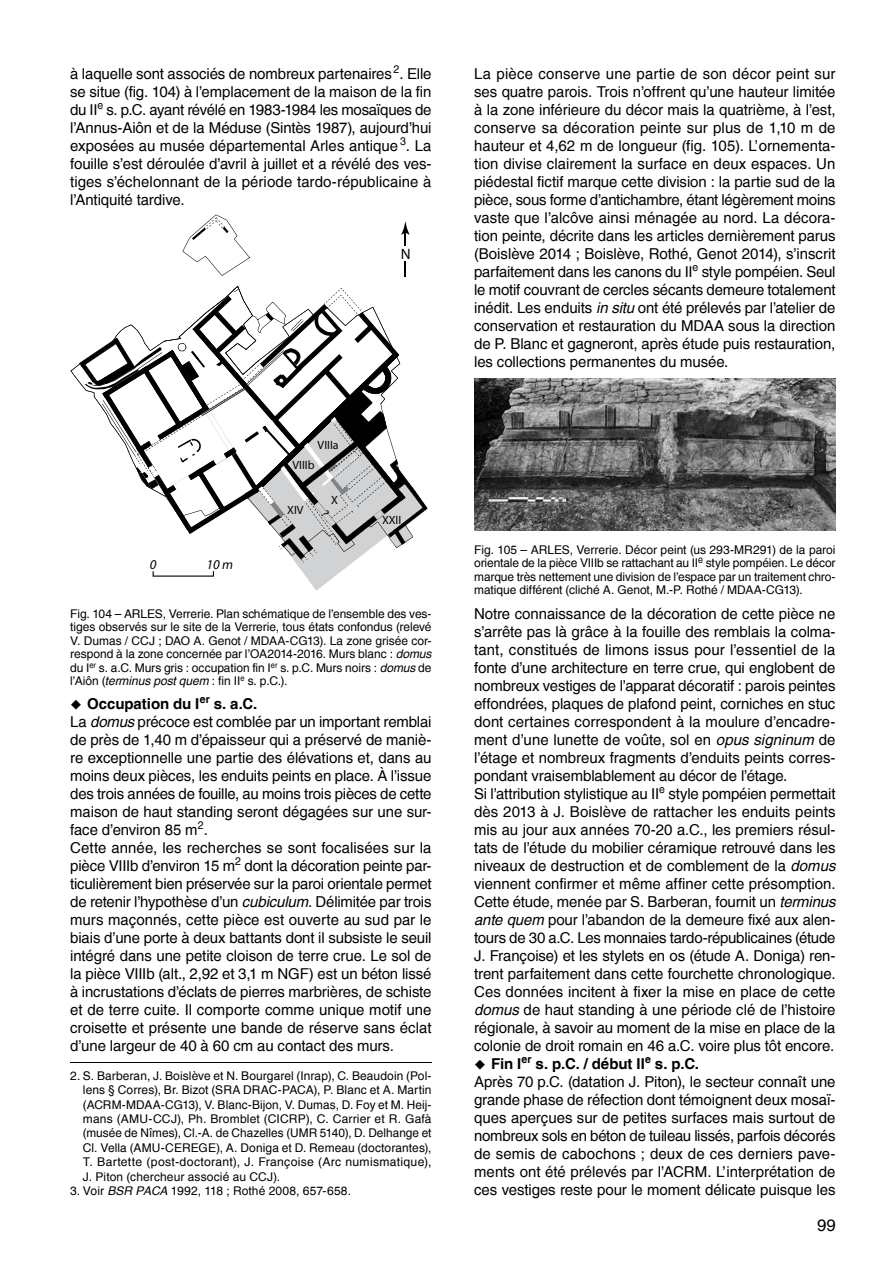
<style>
.page{position:relative;width:893px;height:1263px;background:#fff}
.page>*{position:absolute;margin:0;border:0;box-sizing:border-box;transform-origin:0 0}
.t1{font:16.5px "Helvetica";color:#000}
.t2{font:15px/18px "Helvetica";letter-spacing:-.005em;color:#000}
.t3{font:15px "Myriad Pro";color:#000}
.t4{font:italic 13.5px "Myriad Pro";color:#000}
.t5{font:12px/13.5px "Helvetica";color:#000;text-align:justify}
.t6{font:12px "Myriad Pro";color:#000}
.s1{font-style:italic}
.s2{font-weight:700}
</style>
<div class="page">
<hr style="left:70px;top:1062px;width:362px;height:1px;background:#000">
<svg style="left:192px;top:217px;width:37px;height:23px"></svg>
<svg style="left:401px;top:221px;width:9px;height:25px"></svg>
<svg style="left:405px;top:261px;width:1px;height:16px"></svg>
<img style="left:474px;top:379px;width:362px;height:152px">
<svg style="left:79px;top:286px;width:348px;height:305px"></svg>
<p class="t2" style="left:70px;top:64px;width:363px;text-align:justify">à laquelle sont associés de nombreux partenaires <sup>2</sup>. Elle se situe (fig. 104) à l’emplacement de la maison de la fin du II<sup>e</sup> s. p.C. ayant révélé en 1983-1984 les mosaïques de l’Annus-Aiôn et de la Méduse (Sintès 1987), aujourd’hui exposées au musée départemental Arles antique <sup>3</sup>. La fouille s’est déroulée d’avril à juillet et a révélé des ves&shy;tiges s’échelonnant de la période tardo-républicaine à l’Antiquité tardive.</p>
<p class="t3" style="left:401px;top:245px;width:11px">N</p>
<p class="t6" style="left:318px;top:438px;width:23px">VIIIa</p>
<p class="t6" style="left:293px;top:457px;width:24px">VIIIb</p>
<p class="t6" style="left:287px;top:503px;width:18px">XIV</p>
<p class="t6" style="left:331px;top:493px;width:8px">X</p>
<p class="t6" style="left:382px;top:513px;width:21px">XXII</p>
<p class="t4" style="left:150px;top:556px;width:8px">0</p>
<p class="t4" style="left:206px;top:556px;width:28px">10 m</p>
<p class="t5" style="left:70px;top:607px;width:363px">Fig. 104 – ARLES, Verrerie. Plan schématique de l’ensemble des ves&shy;tiges observés sur le site de la Verrerie, tous états confondus (relevé V. Dumas / CCJ ; DAO A. Genot / MDAA-CG13). La zone grisée cor&shy;respond à la zone concernée par l’OA2014-2016. Murs blanc : <span class="s1">domus </span>du I<sup>er</sup> s. a.C. Murs gris : occupation fin I<sup>er</sup> s. p.C. Murs noirs : <span class="s1">domus</span> de l’Aiôn (<span class="s1">terminus post quem</span> : fin II<sup>e</sup> s. p.C.).</p>
<p class="t2" style="left:70px;top:694px;width:363px">◆ <span class="s2">Occupation du I</span><sup>er</sup> <span class="s2">s. a.C.<br></span>La <span class="s1">domus</span> précoce est comblée par un important remblai de près de 1,40 m d’épaisseur qui a préservé de maniè&shy;re exceptionnelle une partie des élévations et, dans au moins deux pièces, les enduits peints en place. À l’issue des trois années de fouille, au moins trois pièces de cette maison de haut standing seront dégagées sur une sur&shy;face d’environ 85 m<sup>2</sup>.<br>Cette année, les recherches se sont focalisées sur la pièce VIIIb d’environ 15 m<sup>2</sup> dont la décoration peinte par&shy;ticulièrement bien préservée sur la paroi orientale permet de retenir l’hypothèse d’un <span class="s1">cubiculum</span>. Délimitée par trois murs maçonnés, cette pièce est ouverte au sud par le biais d’une porte à deux battants dont il subsiste le seuil intégré dans une petite cloison de terre crue. Le sol de la pièce VIIIb (alt., 2,92 et 3,1 m NGF) est un béton lissé à incrustations d’éclats de pierres marbrières, de schiste et de terre cuite. Il comporte comme unique motif une croisette et présente une bande de réserve sans éclat d’une largeur de 40 à 60 cm au contact des murs.</p>
<p class="t5" style="left:83px;top:1068px;width:350px;line-height:14.4px;text-indent:-13px">2. S. Barberan, J. Boislève et N. Bourgarel (Inrap), C. Beaudoin (Pol&shy;lens § Corres), Br. Bizot (SRA DRAC-PACA), P. Blanc et A. Martin (ACRM-MDAA-CG13), V. Blanc-Bijon, V. Dumas, D. Foy et M. Heij&shy;mans (AMU-CCJ), Ph. Bromblet (CICRP), C. Carrier et R. Gafà (musée de Nîmes), Cl.-A. de Chazelles (UMR 5140), D. Delhange et Cl. Vella (AMU-CEREGE), A. Doniga et D. Remeau (doctorantes), T. Bartette (post-doctorant), J. Françoise (Arc numismatique), J. Piton (chercheur associé au CCJ).</p>
<p class="t5" style="left:70px;top:1184px;width:282px">3. Voir <span class="s1">BSR PACA</span> 1992, 118 ; Rothé 2008, 657-658.</p>
<p class="t2" style="left:474px;top:64px;width:363px;text-align:justify">La pièce conserve une partie de son décor peint sur ses quatre parois. Trois n’offrent qu’une hauteur limitée à la zone inférieure du décor mais la quatrième, à l’est, conserve sa décoration peinte sur plus de 1,10 m de hauteur et 4,62 m de longueur (fig. 105). L’ornementa&shy;tion divise clairement la surface en deux espaces. Un piédestal fictif marque cette division : la partie sud de la pièce, sous forme d’antichambre, étant légèrement moins vaste que l’alcôve ainsi ménagée au nord. La décora&shy;tion peinte, décrite dans les articles dernièrement parus (Boislève 2014 ; Boislève, Rothé, Genot 2014), s’inscrit parfaitement dans les canons du II<sup>e</sup> style pompéien. Seul le motif couvrant de cercles sécants demeure totalement inédit. Les enduits <span class="s1">in situ</span> ont été prélevés par l’atelier de conservation et restauration du MDAA sous la direction de P. Blanc et gagneront, après étude puis restauration, les collections permanentes du musée.</p>
<p class="t5" style="left:474px;top:543px;width:363px">Fig. 105 – ARLES, Verrerie. Décor peint (us 293-MR291) de la paroi orientale de la pièce VIIIb se rattachant au II<sup>e</sup> style pompéien. Le décor marque très nettement une division de l’espace par un traitement chro&shy;matique différent (cliché A. Genot, M.-P. Rothé / MDAA-CG13).</p>
<p class="t2" style="left:474px;top:604px;width:363px">Notre connaissance de la décoration de cette pièce ne s’arrête pas là grâce à la fouille des remblais la colma&shy;tant, constitués de limons issus pour l’essentiel de la fonte d’une architecture en terre crue, qui englobent de nombreux vestiges de l’apparat décoratif : parois peintes effondrées, plaques de plafond peint, corniches en stuc dont certaines correspondent à la moulure d’encadre&shy;ment d’une lunette de voûte, sol en <span class="s1">opus signinum</span> de l’étage et nombreux fragments d’enduits peints corres&shy;pondant vraisemblablement au décor de l’étage.<br>Si l’attribution stylistique au II<sup>e</sup> style pompéien permettait dès 2013 à J. Boislève de rattacher les enduits peints mis au jour aux années 70-20 a.C., les premiers résul&shy;tats de l’étude du mobilier céramique retrouvé dans les niveaux de destruction et de comblement de la <span class="s1">domus </span>viennent confirmer et même affiner cette présomption.<br>Cette étude, menée par S. Barberan, fournit un <span class="s1">terminus ante quem</span> pour l’abandon de la demeure fixé aux alen&shy;tours de 30 a.C. Les monnaies tardo-républicaines (étude J. Françoise) et les stylets en os (étude A. Doniga) ren&shy;trent parfaitement dans cette fourchette chronologique.<br>Ces données incitent à fixer la mise en place de cette <span class="s1">domus</span> de haut standing à une période clé de l’histoire régionale, à savoir au moment de la mise en place de la colonie de droit romain en 46 a.C. voire plus tôt encore.</p>
<p class="t2" style="left:474px;top:1054px;width:363px">◆ <span class="s2">Fin I</span><sup>er</sup> <span class="s2">s. p.C. / début II</span><sup>e</sup> <span class="s2">s. p.C.<br></span>Après 70 p.C. (datation J. Piton), le secteur connaît une grande phase de réfection dont témoignent deux mosaï&shy;ques aperçues sur de petites surfaces mais surtout de nombreux sols en béton de tuileau lissés, parfois décorés de semis de cabochons ; deux de ces derniers pave&shy;ments ont été prélevés par l’ACRM. L’ interprétation de ces vestiges reste pour le moment délicate puisque les</p>
<p class="t1" style="left:817px;top:1215px;width:20px">99</p>
</div>
